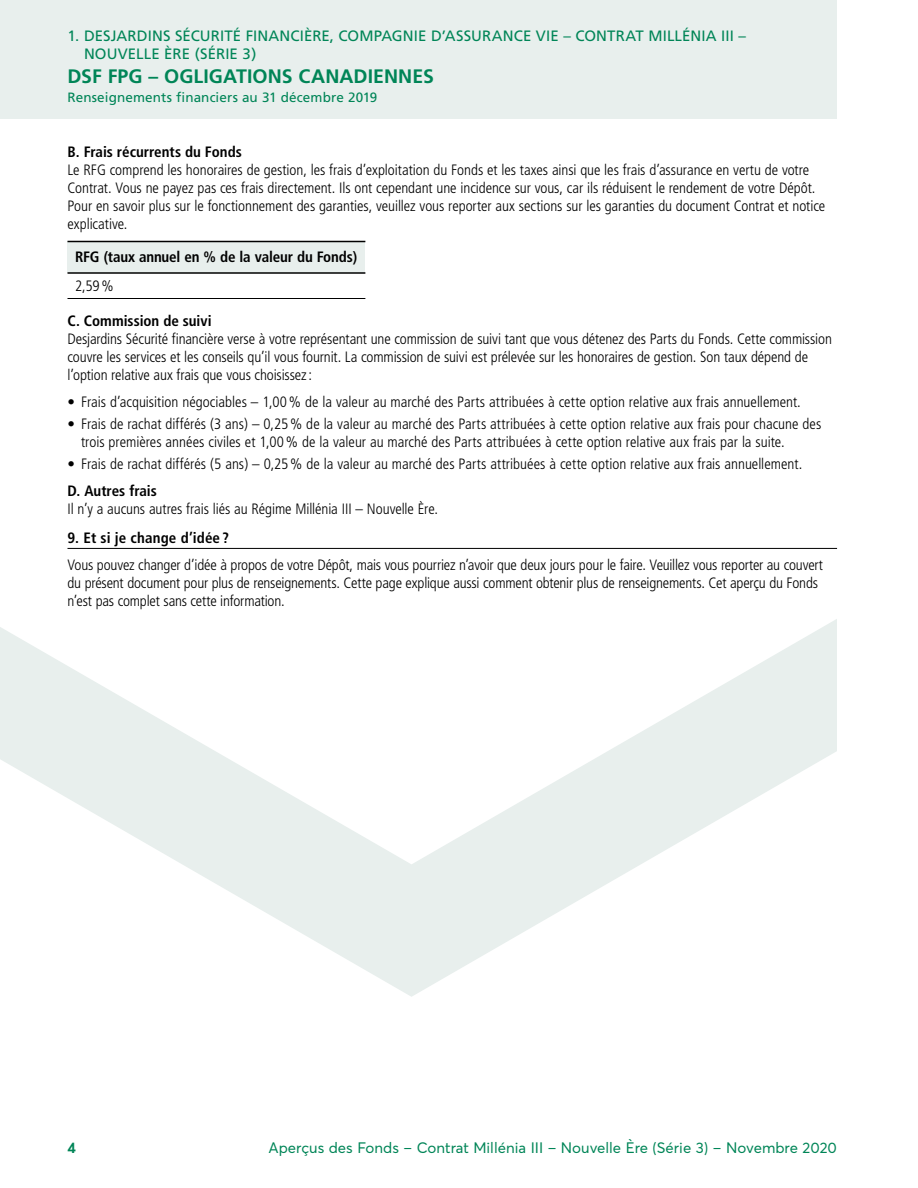
<style>
.page{position:relative;width:918px;height:1188px;background:#fff}
.page>*{position:absolute;margin:0;border:0;box-sizing:border-box;transform-origin:0 0}
.t1{font:700 19.5px "Frutiger";letter-spacing:.005em;color:#008557}
.F-3_courant{font:300 condensed 15px/18px "Frutiger";letter-spacing:-.005em;color:#000}
.TH{font:700 condensed 15px "Frutiger";color:#000}
.t2{font:15px/18px "Frutiger";letter-spacing:.005em;color:#008557}
.t3{font:15px "Averta";color:#008557}
.TD{font:300 condensed 15px "Frutiger";color:#000}
.t4{font:700 15px "Averta";color:#008557}
.t5{font:13.5px "Frutiger";letter-spacing:.01em;color:#008557}
</style>
<div class="page">
<hr style="left:68px;top:548px;width:769px;height:1px;background:#000">
<div style="left:68px;top:242px;width:297px;height:31px;background:#e8efed"></div>
<hr style="left:68px;top:241px;width:297px;height:1px;background:#000">
<hr style="left:68px;top:272px;width:297px;height:2px;background:#000">
<hr style="left:68px;top:298px;width:297px;height:1px;background:#000">
<div style="left:0;top:0;width:837px;height:118px;background:#e8efed"></div>
<svg style="left:0;top:619px;width:837px;height:378px"></svg>
<p class="t2" style="left:84px;top:26px;width:664px;text-indent:-17px">1. DESJARDINS SÉCURITÉ FINANCIÈRE, COMPAGNIE D’ASSURANCE VIE – CONTRAT MILLÉNIA III –<br>NOUVELLE ÈRE (SÉRIE 3)</p>
<h1 class="t1" style="left:67px;top:65px;width:368px">DSF FPG – OGLIGATIONS CANADIENNES</h1>
<p class="t5" style="left:67px;top:90px;width:312px">Renseignements financiers au 31 décembre 2019</p>
<h4 class="TH" style="left:68px;top:143px;width:176px">B. Frais récurrents du Fonds</h4>
<p class="F-3_courant" style="left:68px;top:161px;width:759px">Le RFG comprend les honoraires de gestion, les frais d’exploitation du Fonds et les taxes ainsi que les frais d’assurance en vertu de votre Contrat. Vous ne payez pas ces frais directement. Ils ont cependant une incidence sur vous, car ils réduisent le rendement de votre Dépôt.<br>Pour en savoir plus sur le fonctionnement des garanties, veuillez vous reporter aux sections sur les garanties du document Contrat et notice explicative.</p>
<p class="TH" style="left:75px;top:248px;width:284px">RFG (taux annuel en % de la valeur du Fonds)</p>
<p class="TD" style="left:75px;top:277px;width:40px">2,59%</p>
<h4 class="TH" style="left:68px;top:312px;width:146px">C. Commission de suivi</h4>
<p class="F-3_courant" style="left:68px;top:330px;width:766px">Desjardins Sécurité financière verse à votre représentant une commission de suivi tant que vous détenez des Parts du Fonds. Cette commission couvre les services et les conseils qu’il vous fournit. La commission de suivi est prélevée sur les honoraires de gestion. Son taux dépend de l’option relative aux frais que vous choisissez:</p>
<p class="F-3_courant" style="left:68px;top:393px;width:735px">• Frais d’acquisition négociables – 1,00% de la valeur au marché des Parts attribuées à cette option relative aux frais annuellement.</p>
<p class="F-3_courant" style="left:81px;top:415px;width:742px;text-indent:-14px">• Frais de rachat différés (3 ans) – 0,25% de la valeur au marché des Parts attribuées à cette option relative aux frais pour chacune des trois premières années civiles et 1,00% de la valeur au marché des Parts attribuées à cette option relative aux frais par la suite.</p>
<p class="F-3_courant" style="left:68px;top:455px;width:736px">• Frais de rachat différés (5 ans) – 0,25% de la valeur au marché des Parts attribuées à cette option relative aux frais annuellement.</p>
<h4 class="TH" style="left:68px;top:482px;width:91px">D. Autres frais</h4>
<p class="F-3_courant" style="left:68px;top:500px;width:372px">Il n’y a aucuns autres frais liés au Régime Millénia III – Nouvelle Ère.</p>
<h3 class="TH" style="left:68px;top:529px;width:163px">9. Et si je change d’idée ?</h3>
<p class="F-3_courant" style="left:68px;top:556px;width:757px">Vous pouvez changer d’idée à propos de votre Dépôt, mais vous pourriez n’avoir que deux jours pour le faire. Veuillez vous reporter au couvert du présent document pour plus de renseignements. Cette page explique aussi comment obtenir plus de renseignements. Cet aperçu du Fonds n’est pas complet sans cette information.</p>
<p class="t4" style="left:68px;top:1138px;width:10px">4</p>
<p class="t3" style="left:269px;top:1138px;width:570px">Aperçus des Fonds – Contrat Millénia III – Nouvelle Ère (Série 3) – Novembre 2020</p>
</div>
